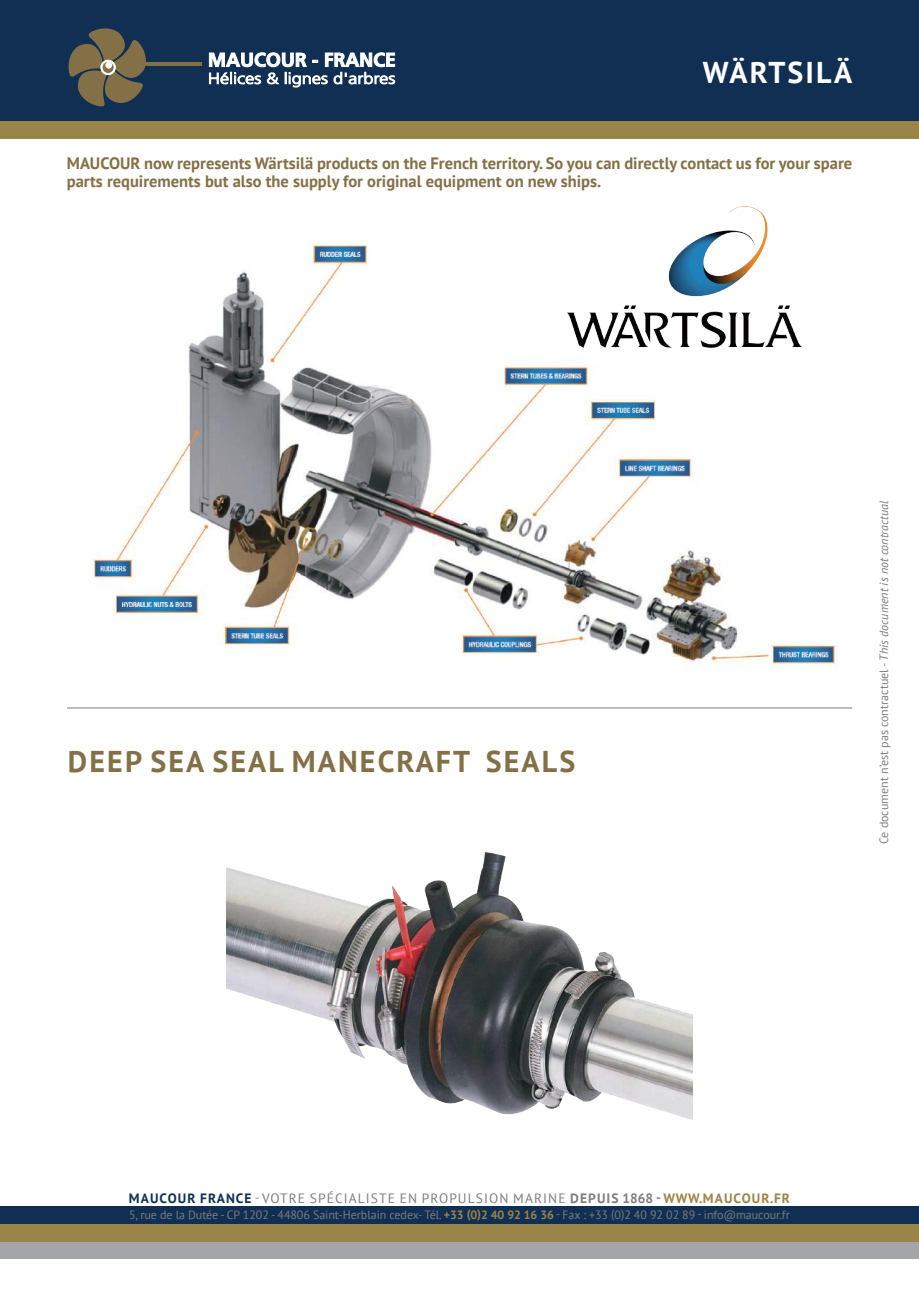
<style>
.page{position:relative;width:919px;height:1289px;background:#fff}
.page>*{position:absolute;margin:0;border:0;box-sizing:border-box;transform-origin:0 0}
.t1{font:700 30px "PT Sans";letter-spacing:.07em;color:#837047}
.t2{font:700 30px "PT Sans";letter-spacing:.07em;color:#fff}
.t3{font:700 16.5px/18px "PT Sans";color:#837047}
.t4{font:13.5px "PT Sans";letter-spacing:.08em;color:#7d7c7e}
.t5{font:12px "PT Sans";letter-spacing:-.005em;color:#7d7c7e}
.s1{font-style:italic}
.s2{font-weight:700;color:#102f53}
.s3{font-weight:700}
.s4{font-weight:700;color:#9b8448}
</style>
<div class="page">
<div style="left:0;top:0;width:918px;height:122px;background:#102f53"></div>
<div style="left:0;top:122px;width:918px;height:17px;background:#9b8448"></div>
<hr style="left:123px;top:63px;width:79px;height:3px;background:#837047">
<svg style="left:209px;top:53px;width:186px;height:34px"></svg>
<svg style="left:68px;top:28px;width:80px;height:79px"></svg>
<div style="left:0;top:1241px;width:918px;height:17px;background:#a4a5a9"></div>
<div style="left:0;top:1223px;width:918px;height:18px;background:#9b8448"></div>
<div style="left:0;top:1206px;width:918px;height:17px;background:#102f53"></div>
<hr style="left:67px;top:707px;width:785px;height:1px;background:#7d7c7e">
<img style="left:226px;top:852px;width:466px;height:268px">
<img style="left:90px;top:241px;width:749px;height:427px">
<img style="left:562px;top:206px;width:244px;height:168px">
<h1 class="t2" style="left:702px;top:53px;width:151px">WÄRTSILÄ</h1>
<h2 class="t3" style="left:67px;top:154px;width:786px">MAUCOUR now represents Wärtsilä products on the French territory. So you can directly contact us for your spare parts requirements but also the supply for original equipment on new ships.</h2>
<h1 class="t1" style="left:68px;top:741px;width:509px">DEEP SEA SEAL MANECRAFT SEALS</h1>
<p class="t5" style="left:876px;top:844px;width:345px;rotate:-90deg">Ce document n’est pas contractuel - <span class="s1">This document is not contractual</span></p>
<p class="t4" style="left:129px;top:1189px;width:662px"><span class="s2">MAUCOUR FRANCE</span> - VOTRE SPÉCIALISTE EN PROPULSION MARINE <span class="s3">DEPUIS 1868 -</span><span class="s4">WWW.MAUCOUR.FR</span></p>
<p class="t5" style="left:129px;top:1207px;width:662px">5, rue de la Dutée - CP 1202 - 44806 Saint-Herblain cedex- Tél. <span class="s4">+33 (0)2 40 92 16 36</span> - Fax : +33 (0)2 40 92 02 89 - info@maucour.fr</p>
</div>
